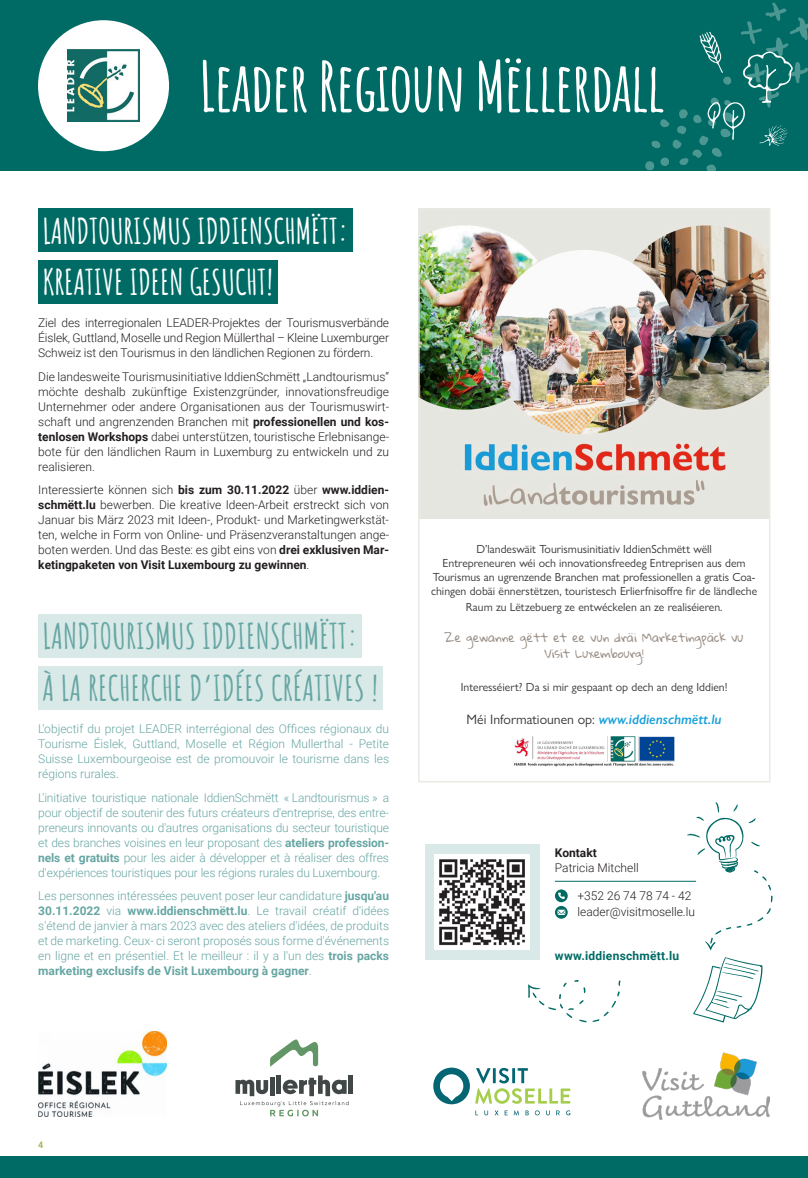
<style>
.page{position:relative;width:808px;height:1178px;background:#fff}
.page>*{position:absolute;margin:0;border:0;box-sizing:border-box;transform-origin:0 0}
.t1{font:700 67.5px "Amatic SC";letter-spacing:-.025em;color:#fff}
.t2{font:700 34.65px/51.6px "Amatic SC";color:#66a6a3}
.t3{font:700 34.65px/51.6px "Amatic SC";letter-spacing:-.01em;color:#fff}
.t4{font:13.8px "Gill Sans Nova";color:#373536}
.t5{font:300 12px/15px "Roboto";color:#231f20;text-align:justify}
.t6{font:300 12px/15px "Roboto";color:#66a6a3;text-align:justify}
.t7{font:700 12px "Roboto";letter-spacing:.02em;color:#006b65}
.t8{font:700 12px "Roboto";color:#231f20}
.t9{font:11.7px/14.1px "Gill Sans Nova";color:#373536;text-align:center}
.t10{font:11.7px/16.5px "Gloria Hallelujah";color:#9b9087;text-align:center}
.t11{font:700 9px "Roboto";color:#a0b85d}
.s1{font-weight:700}
.s2{font-weight:600;font-style:italic;color:#179fd9}
</style>
<div class="page">
<div style="left:0;top:1157px;width:808px;height:21px;background:#006b65"></div>
<div style="left:0;top:0;width:808px;height:170px;background:#006b65"></div>
<div style="left:38px;top:20px;width:131px;height:131px;background:#fff;border-radius:50%"></div>
<img style="left:68px;top:50px;width:72px;height:72px">
<svg style="left:645px;top:2px;width:163px;height:169px"></svg>
<div style="left:38px;top:208px;width:314px;height:44px;background:#006b65"></div>
<div style="left:38px;top:260px;width:240px;height:44px;background:#006b65"></div>
<div style="left:38px;top:614px;width:324px;height:44px;background:#d9e9e8"></div>
<div style="left:38px;top:666px;width:345px;height:43px;background:#d9e9e8"></div>
<img style="left:38px;top:1032px;width:129px;height:84px">
<img style="left:643px;top:1052px;width:127px;height:67px">
<hr style="left:349px;top:1075px;width:4px;height:19px;background:#414746">
<svg style="left:235px;top:1075px;width:114px;height:41px"></svg>
<svg style="left:270px;top:1039px;width:48px;height:28px"></svg>
<svg style="left:484px;top:1110px;width:4px;height:5px"></svg>
<svg style="left:495px;top:1110px;width:3px;height:5px"></svg>
<svg style="left:505px;top:1110px;width:3px;height:5px"></svg>
<svg style="left:514px;top:1110px;width:5px;height:5px"></svg>
<svg style="left:525px;top:1110px;width:4px;height:5px"></svg>
<svg style="left:535px;top:1110px;width:5px;height:5px"></svg>
<svg style="left:546px;top:1110px;width:4px;height:5px"></svg>
<svg style="left:556px;top:1110px;width:4px;height:5px"></svg>
<svg style="left:566px;top:1110px;width:4px;height:5px"></svg>
<svg style="left:433px;top:1067px;width:137px;height:37px"></svg>
<img style="left:421px;top:211px;width:346px;height:308px">
<img style="left:514px;top:736px;width:160px;height:31px">
<div style="left:418px;top:208px;width:352px;height:574px;border:2px solid #eae9e4"></div>
<svg style="left:687px;top:802px;width:85px;height:148px"></svg>
<div style="left:425px;top:844px;width:114px;height:115px;background:#d9e9e8"></div>
<img style="left:435px;top:855px;width:94px;height:94px">
<svg style="left:555px;top:889px;width:13px;height:30px"></svg>
<hr style="left:555px;top:881px;width:141px;height:1px;background:#006b65">
<svg style="left:528px;top:980px;width:92px;height:42px"></svg>
<svg style="left:693px;top:957px;width:69px;height:65px"></svg>
<h1 class="t1" style="left:199px;top:35px;width:467px">Leader Regioun Mëllerdall</h1>
<h2 class="t3" style="left:43px;top:203px;width:307px">LANDTOURISMUS IDDIENSCHMËTT:<br>KREATIVE IDEEN GESUCHT!</h2>
<p class="t5" style="left:38px;top:315px;width:352px">Ziel des interregionalen LEADER-Projektes der Tourismusverbände Éislek, Guttland, Moselle und Region Müllerthal – Kleine Luxemburger Schweiz ist den Tourismus in den ländlichen Regionen zu fördern.</p>
<p class="t5" style="left:38px;top:369px;width:352px">Die landesweite Tourismusinitiative IddienSchmëtt „Landtourismus“ möchte deshalb zukünftige Existenzgründer, innovationsfreudige Unternehmer oder andere Organisationen aus der Tourismuswirt&shy;schaft und angrenzenden Branchen mit <span class="s1">professionellen und kos&shy;tenlosen Workshops</span> dabei unterstützen, touristische Erlebnisange&shy;bote für den ländlichen Raum in Luxemburg zu entwickeln und zu realisieren.</p>
<p class="t5" style="left:38px;top:482px;width:352px">Interessierte können sich <span class="s1">bis zum 30.11.2022</span> über <span class="s1">www.iddien&shy;schmëtt.lu</span> bewerben. Die kreative Ideen-Arbeit erstreckt sich von Januar bis März 2023 mit Ideen-, Produkt- und Marketingwerkstät&shy;ten, welche in Form von Online- und Präsenzveranstaltungen ange&shy;boten werden. Und das Beste: es gibt eins von <span class="s1">drei exklusiven Mar&shy;ketingpaketen von Visit Luxembourg zu gewinnen</span>.</p>
<h2 class="t2" style="left:43px;top:608px;width:337px">LANDTOURISMUS IDDIENSCHMËTT:<br>À LA RECHERCHE D’IDÉES CRÉATIVES !</h2>
<p class="t6" style="left:38px;top:721px;width:352px">L'objectif du projet LEADER interrégional des Offices régionaux du Tourisme Éislek, Guttland, Moselle et Région Mullerthal - Petite Suisse Luxembourgeoise est de promouvoir le tourisme dans les régions rurales.</p>
<p class="t6" style="left:38px;top:789px;width:352px">L'initiative touristique nationale IddienSchmëtt « Landtourismus » a pour objectif de soutenir des futurs créateurs d'entreprise, des entre&shy;preneurs innovants ou d'autres organisations du secteur touristique et des branches voisines en leur proposant des <span class="s1">ateliers profession&shy;nels et gratuits</span> pour les aider à développer et à réaliser des offres d'expériences touristiques pour les régions rurales du Luxembourg.</p>
<p class="t6" style="left:38px;top:888px;width:352px">Les personnes intéressées peuvent poser leur candidature <span class="s1">jusqu'au 30.11.2022</span> via <span class="s1">www.iddienschmëtt.lu</span>. Le travail créatif d'idées s'étend de janvier à mars 2023 avec des ateliers d'idées, de produits et de marketing. Ceux- ci seront proposés sous forme d'événements en ligne et en présentiel. Et le meilleur : il y a l'un des <span class="s1">trois packs marketing exclusifs de Visit Luxembourg à gagner</span>.</p>
<p class="t9" style="left:431px;top:541px;width:327px">D’landeswäit Tourismusinitiativ IddienSchmëtt wëll<br>Entrepreneuren wéi och innovationsfreedeg Entreprisen aus dem Tourismus an ugrenzende Branchen mat professionellen a gratis Coa&shy;chingen dobäi ënnerstëtzen, touristesch Erlierfnisoffre fir de ländleche</p>
<p class="t9" style="left:466px;top:600px;width:258px">Raum zu Lëtzebuerg ze entwéckelen an ze realiséieren.</p>
<p class="t10" style="left:445px;top:630px;width:300px">Ze gewanne gëtt et ee vun dräi Marketingpäck vu<br>Visit Luxembourg!</p>
<p class="t9" style="left:461px;top:680px;width:268px">Interesséiert? Da si mir gespaant op dech an deng Iddien!</p>
<p class="t4" style="left:467px;top:711px;width:256px">Méi Informatiounen op: <span class="s2">www.iddienschmëtt.lu</span></p>
<p class="t8" style="left:555px;top:844px;width:43px">Kontakt</p>
<p class="t5" style="left:555px;top:860px;width:85px">Patricia Mitchell</p>
<p class="t5" style="left:577px;top:887px;width:119px;line-height:16.5px">+352 26 74 78 74 - 42 leader@visitmoselle.lu</p>
<p class="t7" style="left:555px;top:947px;width:126px">www.iddienschmëtt.lu</p>
<p class="t11" style="left:38px;top:1139px;width:7px">4</p>
</div>
